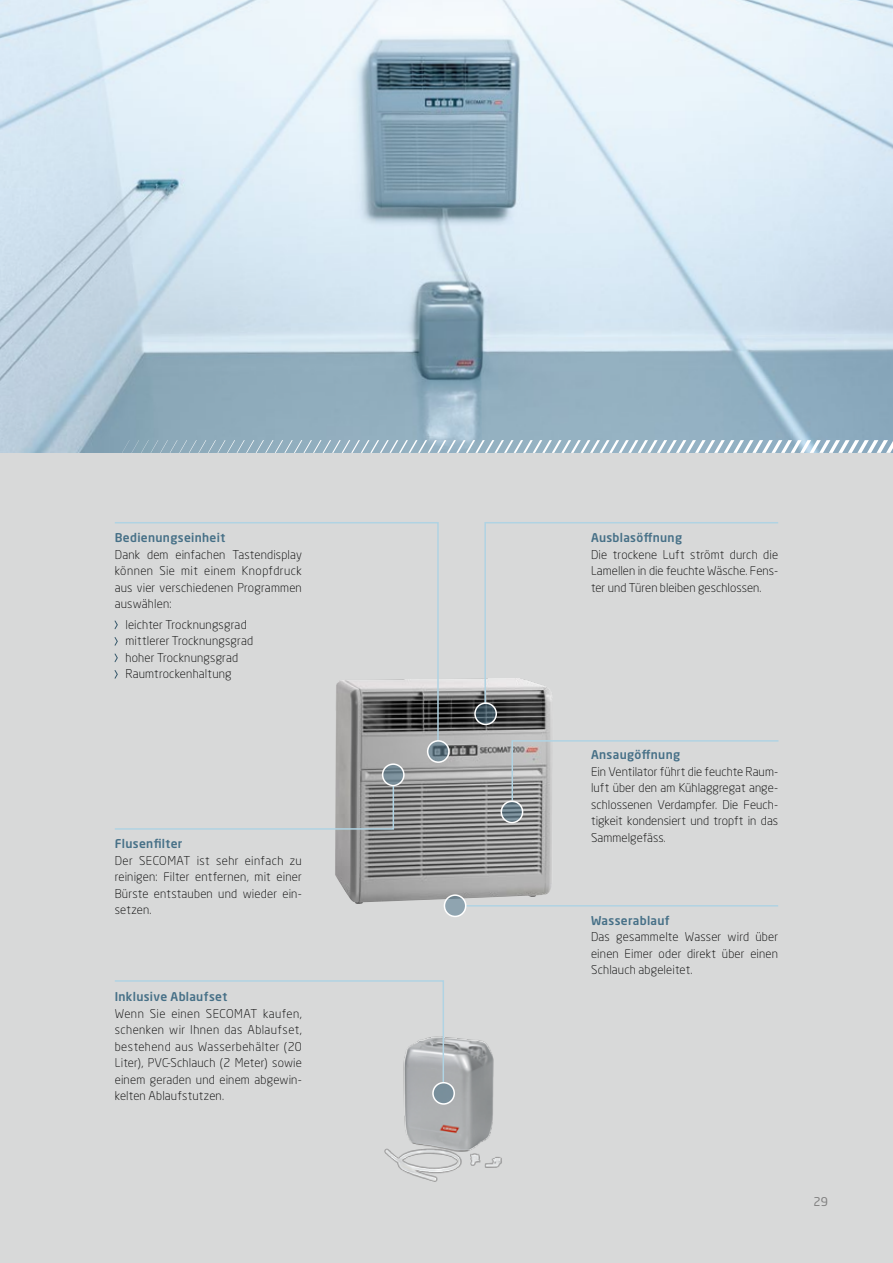
<style>
.page{position:relative;width:893px;height:1263px;background:#fff}
.page>*{position:absolute;margin:0;border:0;box-sizing:border-box;transform-origin:0 0}
.t1{font:300 12px/16.5px "Neo Sans Pro";letter-spacing:.015em;color:#000;text-align:justify}
.t2{font:500 12px "Neo Sans Pro";letter-spacing:.025em;color:#467087}
.t3{font:12px "Neo Sans Pro";color:#818181}
</style>
<div class="page">
<img style="left:0;top:0;width:893px;height:440px">
<div style="left:0;top:440px;width:893px;height:823px;background:#d8d9d9"></div>
<svg style="left:122px;top:440px;width:771px;height:13px"></svg>
<img style="left:384px;top:1037px;width:118px;height:145px">
<img style="left:335px;top:678px;width:217px;height:226px">
<svg style="left:114px;top:522px;width:325px;height:221px"></svg>
<svg style="left:428px;top:741px;width:21px;height:21px"></svg>
<div style="left:427px;top:740px;width:23px;height:23px;border:2px solid #fff;border-radius:50%"></div>
<svg style="left:484px;top:522px;width:294px;height:183px"></svg>
<svg style="left:475px;top:703px;width:21px;height:21px"></svg>
<div style="left:474px;top:702px;width:23px;height:23px;border:2px solid #fff;border-radius:50%"></div>
<hr style="left:465px;top:905px;width:313px;height:1px;background:#b0d3e3">
<svg style="left:444px;top:895px;width:22px;height:21px"></svg>
<div style="left:444px;top:894px;width:22px;height:23px;border:2px solid #fff;border-radius:50%"></div>
<svg style="left:115px;top:784px;width:280px;height:46px"></svg>
<svg style="left:383px;top:764px;width:21px;height:21px"></svg>
<div style="left:382px;top:763px;width:23px;height:23px;border:2px solid #fff;border-radius:50%"></div>
<svg style="left:115px;top:980px;width:330px;height:105px"></svg>
<div style="left:433px;top:1083px;width:21px;height:21px;background:#798f9b;border-radius:50%"></div>
<div style="left:432px;top:1082px;width:23px;height:23px;border:2px solid #fff;border-radius:50%"></div>
<svg style="left:511px;top:739px;width:268px;height:63px"></svg>
<svg style="left:501px;top:801px;width:22px;height:21px"></svg>
<div style="left:501px;top:800px;width:22px;height:23px;border:2px solid #fff;border-radius:50%"></div>
<p class="t2" style="left:115px;top:530px;width:112px">Bedienungseinheit</p>
<p class="t1" style="left:115px;top:546px;width:189px">Dank dem einfachen Tastendisplay können Sie mit einem Knopfdruck aus vier verschiedenen Programmen auswählen:</p>
<p class="t1" style="left:125px;top:616px;width:129px;text-align:left">leichter Trocknungsgrad mittlerer Trocknungsgrad hoher Trocknungsgrad<br>Raumtrockenhaltung</p>
<p class="t2" style="left:115px;top:836px;width:69px">Flusenfilter</p>
<p class="t1" style="left:115px;top:852px;width:189px">Der SECOMAT ist sehr einfach zu reinigen: Filter entfernen, mit einer Bürste entstauben und wieder ein&shy;setzen.</p>
<p class="t2" style="left:115px;top:989px;width:114px">Inklusive Ablaufset</p>
<p class="t1" style="left:115px;top:1005px;width:189px">Wenn Sie einen SECOMAT kaufen, schenken wir Ihnen das Ablaufset, bestehend aus Wasserbehälter (20<br>Liter), PVC-Schlauch (2 Meter) sowie einem geraden und einem abgewin&shy;kelten Ablaufstutzen.</p>
<p class="t2" style="left:591px;top:530px;width:92px">Ausblasöffnung</p>
<p class="t1" style="left:591px;top:546px;width:189px">Die trockene Luft strömt durch die Lamellen in die feuchte Wäsche. Fens&shy;ter und Türen bleiben geschlossen.</p>
<p class="t2" style="left:591px;top:747px;width:91px">Ansaugöffnung</p>
<p class="t1" style="left:591px;top:763px;width:189px">Ein Ventilator führt die feuchte Raum&shy;luft über den am Kühlaggregat ange&shy;schlossenen Verdampfer. Die Feuch&shy;tigkeit kondensiert und tropft in das Sammelgefäss.</p>
<p class="t2" style="left:591px;top:913px;width:80px">Wasserablauf</p>
<p class="t1" style="left:591px;top:929px;width:189px">Das gesammelte Wasser wird über einen Eimer oder direkt über einen Schlauch abgeleitet.</p>
<p class="t3" style="left:813px;top:1194px;width:16px">29</p>
</div>
